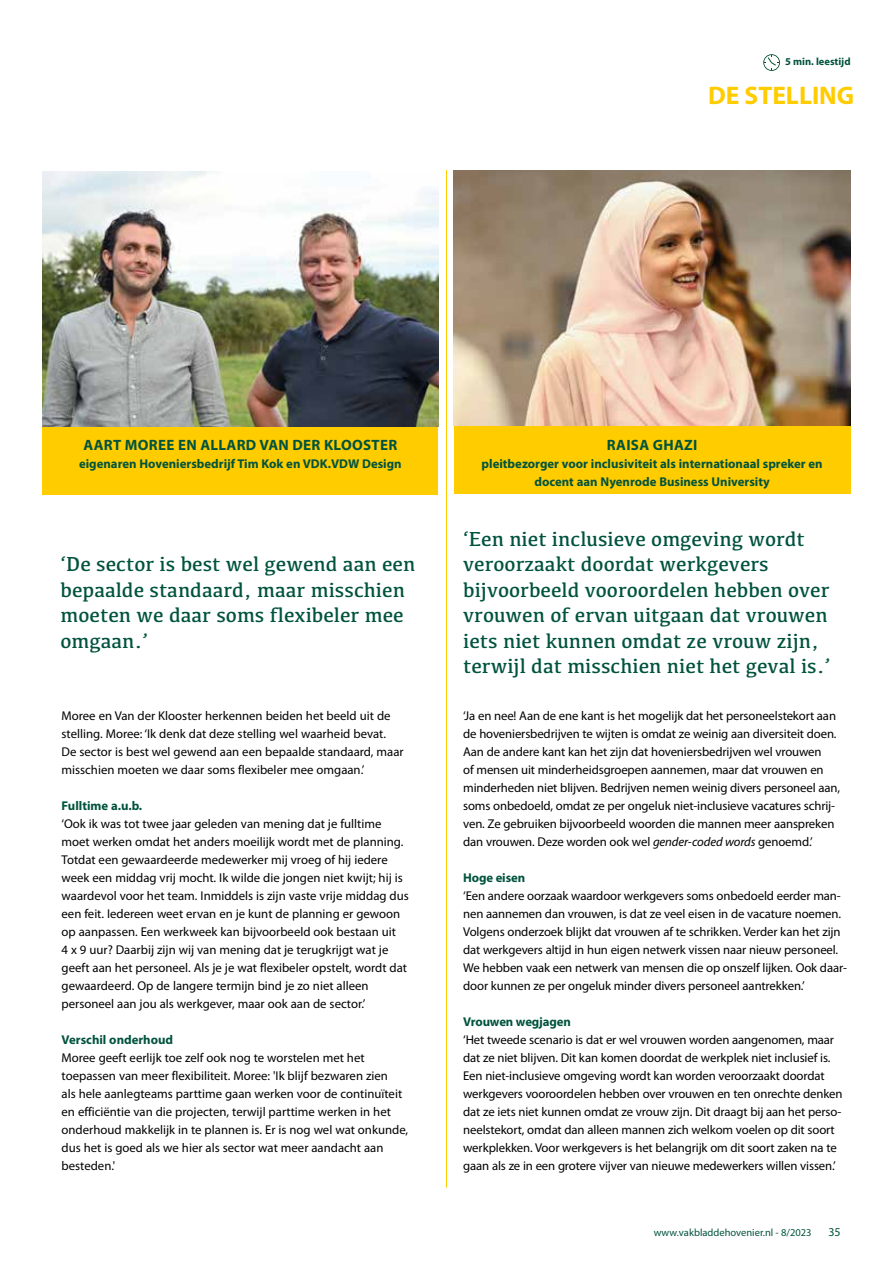
<style>
.page{position:relative;width:893px;height:1263px;background:#fff}
.page>*{position:absolute;margin:0;border:0;box-sizing:border-box;transform-origin:0 0}
.t1{font:700 25.5px "Myriad Pro";color:#fc0}
.t2{font:21px/25.5px "Kefa";color:#00533d}
.t3{font:700 15px "Myriad Pro";letter-spacing:.02em;color:#00533d}
.t4{font:12.75px/18px "Myriad Pro";letter-spacing:-.01em;color:#000}
.t5{font:700 12.75px/18px "Myriad Pro";color:#00533d;text-align:center}
.t6{font:12px "Myriad Pro";color:#00533d}
.t7{font:10.5px "Myriad Pro";color:#00533d}
.t8{font:700 10.5px "Myriad Pro";color:#00533d}
.s1{font-style:italic}
</style>
<div class="page">
<svg style="left:763px;top:54px;width:17px;height:17px"></svg>
<img style="left:454px;top:170px;width:396px;height:256px">
<div style="left:454px;top:426px;width:396px;height:67px;background:#fc0"></div>
<img style="left:43px;top:171px;width:395px;height:256px">
<div style="left:43px;top:427px;width:395px;height:68px;background:#fc0"></div>
<hr style="left:446px;top:170px;width:1px;height:1017px;background:#fc0">
<p class="t8" style="left:785px;top:55px;width:67px">5 min. leestijd</p>
<h1 class="t1" style="left:708px;top:79px;width:148px">DE STELLING</h1>
<p class="t3" style="left:84px;top:435px;width:315px">AART MOREE EN ALLARD VAN DER KLOOSTER</p>
<p class="t5" style="left:79px;top:454px;width:324px">eigenaren Hoveniersbedrijf Tim Kok en VDK.VDW Design</p>
<h2 class="t2" style="left:61px;top:551px;width:356px">‘De sector is best wel gewend aan een bepaalde standaard, maar misschien moeten we daar soms flexibeler mee omgaan.’</h2>
<p class="t4" style="left:62px;top:707px;width:344px">Moree en Van der Klooster herkennen beiden het beeld uit de stelling. Moree: ‘Ik denk dat deze stelling wel waarheid bevat.<br>De sector is best wel gewend aan een bepaalde standaard, maar misschien moeten we daar soms flexibeler mee omgaan.’</p>
<p class="t5" style="left:62px;top:796px;width:82px">Fulltime a.u.b.</p>
<p class="t4" style="left:62px;top:815px;width:349px">‘Ook ik was tot twee jaar geleden van mening dat je fulltime moet werken omdat het anders moeilijk wordt met de planning.<br>Totdat een gewaardeerde medewerker mij vroeg of hij iedere week een middag vrij mocht. Ik wilde die jongen niet kwijt; hij is waardevol voor het team. Inmiddels is zijn vaste vrije middag dus een feit. Iedereen weet ervan en je kunt de planning er gewoon op aanpassen. Een werkweek kan bijvoorbeeld ook bestaan uit<br>4 x 9 uur? Daarbij zijn wij van mening dat je terugkrijgt wat je geeft aan het personeel. Als je je wat flexibeler opstelt, wordt dat gewaardeerd. Op de langere termijn bind je zo niet alleen personeel aan jou als werkgever, maar ook aan de sector.’</p>
<p class="t5" style="left:62px;top:1030px;width:113px">Verschil onderhoud</p>
<p class="t4" style="left:62px;top:1049px;width:348px">Moree geeft eerlijk toe zelf ook nog te worstelen met het toepassen van meer flexibiliteit. Moree: 'Ik blijf bezwaren zien<br>als hele aanlegteams parttime gaan werken voor de continuïteit en efficiëntie van die projecten, terwijl parttime werken in het onderhoud makkelijk in te plannen is. Er is nog wel wat onkunde, dus het is goed als we hier als sector wat meer aandacht aan besteden.'</p>
<p class="t3" style="left:607px;top:435px;width:92px">RAISA GHAZI</p>
<p class="t5" style="left:482px;top:454px;width:343px">pleitbezorger voor inclusiviteit als internationaal spreker en docent aan Nyenrode Business University</p>
<h2 class="t2" style="left:463px;top:525px;width:369px">‘Een niet inclusieve omgeving wordt veroorzaakt doordat werkgevers bijvoorbeeld vooroordelen hebben over vrouwen of ervan uitgaan dat vrouwen iets niet kunnen omdat ze vrouw zijn, terwijl dat misschien niet het geval is.’</h2>
<p class="t4" style="left:463px;top:707px;width:378px">‘Ja en nee! Aan de ene kant is het mogelijk dat het personeelstekort aan de hoveniersbedrijven te wijten is omdat ze weinig aan diversiteit doen.<br>Aan de andere kant kan het zijn dat hoveniersbedrijven wel vrouwen<br>of mensen uit minderheidsgroepen aannemen, maar dat vrouwen en minderheden niet blijven. Bedrijven nemen weinig divers personeel aan, soms onbedoeld, omdat ze per ongeluk niet-inclusieve vacatures schrij&shy;ven. Ze gebruiken bijvoorbeeld woorden die mannen meer aanspreken dan vrouwen. Deze worden ook wel <span class="s1">gender-coded words</span> genoemd.’</p>
<p class="t5" style="left:463px;top:868px;width:63px">Hoge eisen</p>
<p class="t4" style="left:463px;top:887px;width:385px">‘Een andere oorzaak waardoor werkgevers soms onbedoeld eerder man&shy;nen aannemen dan vrouwen, is dat ze veel eisen in de vacature noemen.<br>Volgens onderzoek blijkt dat vrouwen af te schrikken. Verder kan het zijn dat werkgevers altijd in hun eigen netwerk vissen naar nieuw personeel.<br>We hebben vaak een netwerk van mensen die op onszelf lijken. Ook daar&shy;door kunnen ze per ongeluk minder divers personeel aantrekken.’</p>
<p class="t5" style="left:463px;top:1012px;width:109px">Vrouwen wegjagen</p>
<p class="t4" style="left:463px;top:1031px;width:381px">‘Het tweede scenario is dat er wel vrouwen worden aangenomen, maar dat ze niet blijven. Dit kan komen doordat de werkplek niet inclusief is.<br>Een niet-inclusieve omgeving wordt kan worden veroorzaakt doordat werkgevers vooroordelen hebben over vrouwen en ten onrechte denken dat ze iets niet kunnen omdat ze vrouw zijn. Dit draagt bij aan het perso&shy;neelstekort, omdat dan alleen mannen zich welkom voelen op dit soort werkplekken. Voor werkgevers is het belangrijk om dit soort zaken na te gaan als ze in een grotere vijver van nieuwe medewerkers willen vissen.’</p>
<p class="t7" style="left:654px;top:1226px;width:159px">www.vakbladdehovenier.nl - 8/2023</p>
<p class="t6" style="left:828px;top:1224px;width:14px">35</p>
</div>
